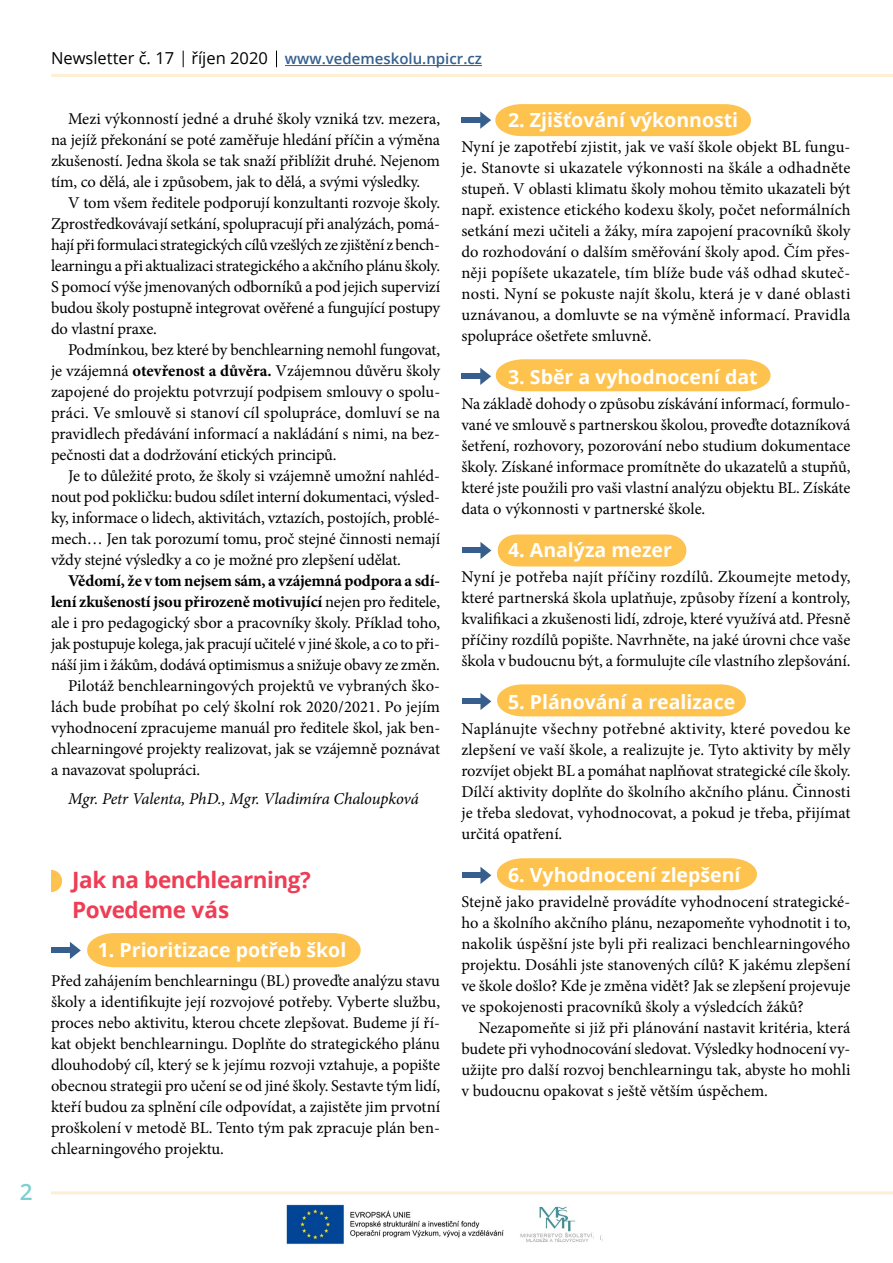
<style>
.page{position:relative;width:893px;height:1263px;background:#fff}
.page>*{position:absolute;margin:0;border:0;box-sizing:border-box;transform-origin:0 0}
.t1{font:700 22.5px/30px "Open Sans";letter-spacing:-.02em;color:#ef3d55}
.t2{font:600 22.5px "Open Sans";color:#7ecfd2}
.t3{font:700 19.5px "Open Sans";color:#fff}
.t4{font:16.5px/21px "Minion Pro";letter-spacing:-.005em;color:#000;text-align:justify}
.t5{font:700 16.5px "Minion Pro";letter-spacing:-.01em;color:#000}
.t6{font:italic 16.5px "Minion Pro";letter-spacing:-.01em;color:#000}
.t7{font:600 15px "Open Sans";color:#375f8e}
.s1{font-weight:400;font-size:16.5px;color:#000}
.s2{font-weight:700}
.s3{font-weight:400}
</style>
<div class="page">
<svg style="left:87px;top:933px;width:274px;height:34px;background:#fec556"></svg>
<svg style="left:497px;top:858px;width:260px;height:32px;background:#fec556"></svg>
<svg style="left:497px;top:684px;width:249px;height:32px;background:#fec657"></svg>
<svg style="left:498px;top:534px;width:188px;height:32px;background:#fec657"></svg>
<hr style="left:51px;top:1191px;width:842px;height:3px;background:#fdc24d">
<img style="left:286px;top:1204px;width:308px;height:41px">
<div style="left:462px;top:698px;width:20px;height:6px;background:#375f8e"></div>
<svg style="left:480px;top:693px;width:11px;height:17px"></svg>
<div style="left:51px;top:947px;width:21px;height:6px;background:#375f8e"></div>
<svg style="left:70px;top:942px;width:11px;height:17px"></svg>
<div style="left:462px;top:872px;width:20px;height:6px;background:#375f8e"></div>
<svg style="left:480px;top:867px;width:11px;height:17px"></svg>
<div style="left:462px;top:548px;width:20px;height:5px;background:#375f8e"></div>
<svg style="left:480px;top:542px;width:11px;height:17px"></svg>
<div style="left:461px;top:373px;width:21px;height:6px;background:#375f8e"></div>
<svg style="left:480px;top:359px;width:290px;height:32px;background:#fbc75e"></svg>
<div style="left:461px;top:117px;width:21px;height:6px;background:#375f8e"></div>
<svg style="left:480px;top:104px;width:271px;height:32px;background:#fbc75e"></svg>
<svg style="left:51px;top:870px;width:11px;height:22px"></svg>
<hr style="left:51px;top:74px;width:842px;height:3px;background:#fdc24d">
<hr style="left:285px;top:65px;width:197px;height:1px;background:#375f8e">
<svg style="left:183px;top:51px;width:1px;height:16px"></svg>
<svg style="left:276px;top:51px;width:1px;height:16px"></svg>
<h1 class="t2" style="left:20px;top:1176px;width:14px">2</h1>
<p class="t7" style="left:51px;top:49px;width:433px"><span class="s1">Newsletter č. 17 říjen 2020</span> www.vedemeskolu.npicr.cz</p>
<p class="t4" style="left:51px;top:108px;width:391px;text-indent:17px">Mezi výkonností jedné a druhé školy vzniká tzv. mezera, na jejíž překonání se poté zaměřuje hledání příčin a výměna zkušeností. Jedna škola se tak snaží přiblížit druhé. Nejenom tím, co dělá, ale i způsobem, jak to dělá, a svými výsledky.</p>
<p class="t4" style="left:51px;top:192px;width:391px;text-indent:17px">V tom všem ředitele podporují konzultanti rozvoje školy.<br>Zprostředkovávají setkání, spolupracují při analýzách, pomá&shy;hají při formulaci strategických cílů vzešlých ze zjištění z bench&shy;learningu a při aktualizaci strategického a akčního plánu školy.<br>S pomocí výše jmenovaných odborníků a pod jejich supervizí budou školy postupně integrovat ověřené a fungující postupy do vlastní praxe.</p>
<p class="t4" style="left:51px;top:339px;width:391px;text-indent:17px">Podmínkou, bez které by benchlearning nemohl fungovat, je vzájemná <span class="s2">otevřenost a důvěra.</span> Vzájemnou důvěru školy zapojené do projektu potvrzují podpisem smlouvy o spolu&shy;práci. Ve smlouvě si stanoví cíl spolupráce, domluví se na pravidlech předávání informací a nakládání s nimi, na bez&shy;pečnosti dat a dodržování etických principů.</p>
<p class="t4" style="left:51px;top:465px;width:391px;text-indent:17px">Je to důležité proto, že školy si vzájemně umožní nahléd&shy;nout pod pokličku: budou sdílet interní dokumentaci, výsled&shy;ky, informace o lidech, aktivitách, vztazích, postojích, problé&shy;mech… Jen tak porozumí tomu, proč stejné činnosti nemají vždy stejné výsledky a co je možné pro zlepšení udělat.</p>
<p class="t5" style="left:68px;top:569px;width:373px">Vědomí, že v tom nejsem sám, a vzájemná podpora a sdí-</p>
<p class="t5" style="left:51px;top:590px;width:391px">lení zkušeností jsou přirozeně motivující <span class="s3">nejen pro ředitele,</span></p>
<p class="t4" style="left:51px;top:612px;width:391px">ale i pro pedagogický sbor a pracovníky školy. Příklad toho,</p>
<p class="t4" style="left:51px;top:633px;width:390px">jak postupuje kolega, jak pracují učitelé v jiné škole, a co to při-</p>
<p class="t4" style="left:51px;top:654px;width:390px">náší jim i žákům, dodává optimismus a snižuje obavy ze změn.</p>
<p class="t4" style="left:68px;top:675px;width:374px">Pilotáž benchlearningových projektů ve vybraných ško-</p>
<p class="t4" style="left:51px;top:696px;width:391px">lách bude probíhat po celý školní rok 2020/2021. Po jejím</p>
<p class="t4" style="left:51px;top:717px;width:391px">vyhodnocení zpracujeme manuál pro ředitele škol, jak ben-</p>
<p class="t4" style="left:51px;top:738px;width:390px">chlearningové projekty realizovat, jak se vzájemně poznávat</p>
<p class="t4" style="left:51px;top:759px;width:151px">a navazovat spolupráci.</p>
<p class="t6" style="left:68px;top:788px;width:352px">Mgr. Petr Valenta, PhD., Mgr. Vladimíra Chaloupková</p>
<h1 class="t1" style="left:72px;top:864px;width:240px">Jak na benchlearning?<br>Povedeme vás</h1>
<p class="t3" style="left:98px;top:936px;width:250px">1. Prioritizace potřeb škol</p>
<p class="t4" style="left:51px;top:970px;width:391px">Před zahájením benchlearningu (BL) proveďte analýzu stavu školy a identifikujte její rozvojové potřeby. Vyberte službu, proces nebo aktivitu, kterou chcete zlepšovat. Budeme jí ří&shy;kat objekt benchlearningu. Doplňte do strategického plánu dlouhodobý cíl, který se k jejímu rozvoji vztahuje, a popište obecnou strategii pro učení se od jiné školy. Sestavte tým lidí, kteří budou za splnění cíle odpovídat, a zajistěte jim prvotní proškolení v metodě BL. Tento tým pak zpracuje plán ben&shy;chlearningového projektu.</p>
<p class="t3" style="left:508px;top:106px;width:232px">2. Zjišťování výkonnosti</p>
<p class="t4" style="left:461px;top:136px;width:391px">Nyní je zapotřebí zjistit, jak ve vaší škole objekt BL fungu&shy;je. Stanovte si ukazatele výkonnosti na škále a odhadněte stupeň. V oblasti klimatu školy mohou těmito ukazateli být např. existence etického kodexu školy, počet neformálních setkání mezi učiteli a žáky, míra zapojení pracovníků školy do rozhodování o dalším směřování školy apod. Čím přes&shy;něji popíšete ukazatele, tím blíže bude váš odhad skuteč&shy;nosti. Nyní se pokuste najít školu, která je v dané oblasti uznávanou, a domluvte se na výměně informací. Pravidla spolupráce ošetřete smluvně.</p>
<p class="t3" style="left:508px;top:363px;width:251px">3. Sběr a vyhodnocení dat</p>
<p class="t4" style="left:461px;top:393px;width:391px">Na základě dohody o způsobu získávání informací, formulo&shy;vané ve smlouvě s partnerskou školou, proveďte dotazníková šetření, rozhovory, pozorování nebo studium dokumentace školy. Získané informace promítněte do ukazatelů a stupňů, které jste použili pro vaši vlastní analýzu objektu BL. Získáte data o výkonnosti v partnerské škole.</p>
<p class="t3" style="left:508px;top:536px;width:165px">4. Analýza mezer</p>
<p class="t4" style="left:461px;top:566px;width:391px">Nyní je potřeba najít příčiny rozdílů. Zkoumejte metody, které partnerská škola uplatňuje, způsoby řízení a kontroly, kvalifikaci a zkušenosti lidí, zdroje, které využívá atd. Přesně příčiny rozdílů popište. Navrhněte, na jaké úrovni chce vaše škola v budoucnu být, a formulujte cíle vlastního zlepšování.</p>
<p class="t3" style="left:508px;top:688px;width:229px">5. Plánování a realizace</p>
<p class="t4" style="left:461px;top:718px;width:391px">Naplánujte všechny potřebné aktivity, které povedou ke zlepšení ve vaší škole, a realizujte je. Tyto aktivity by měly rozvíjet objekt BL a pomáhat naplňovat strategické cíle školy.<br>Dílčí aktivity doplňte do školního akčního plánu. Činnosti je třeba sledovat, vyhodnocovat, a pokud je třeba, přijímat určitá opatření.</p>
<p class="t3" style="left:508px;top:861px;width:234px">6. Vyhodnocení zlepšení</p>
<p class="t4" style="left:461px;top:891px;width:391px">Stejně jako pravidelně provádíte vyhodnocení strategické&shy;ho a školního akčního plánu, nezapomeňte vyhodnotit i to, nakolik úspěšní jste byli při realizaci benchlearningového projektu. Dosáhli jste stanovených cílů? K jakému zlepšení ve škole došlo? Kde je změna vidět? Jak se zlepšení projevuje ve spokojenosti pracovníků školy a výsledcích žáků?</p>
<p class="t4" style="left:461px;top:1017px;width:391px;text-indent:17px">Nezapomeňte si již při plánování nastavit kritéria, která budete při vyhodnocování sledovat. Výsledky hodnocení vy&shy;užijte pro další rozvoj benchlearningu tak, abyste ho mohli v budoucnu opakovat s ještě větším úspěchem.</p>
</div>
